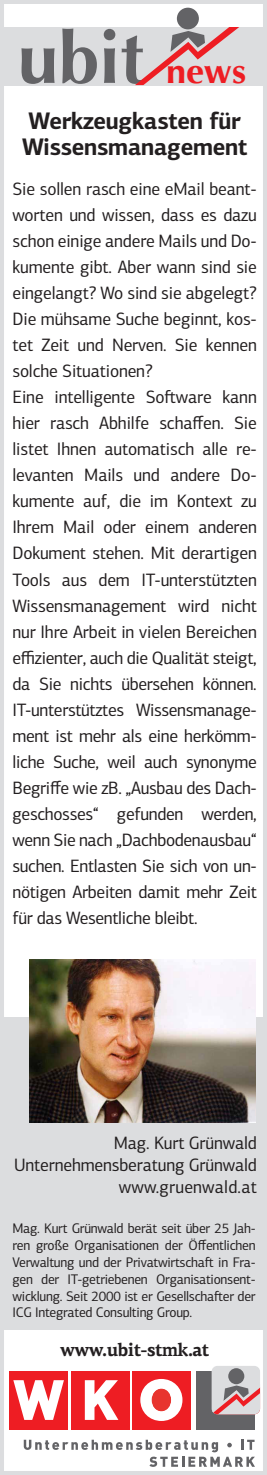
<style>
.page{position:relative;width:267px;height:1475px;background:#fff}
.page>*{position:absolute;margin:0;border:0;box-sizing:border-box;transform-origin:0 0}
.t1{font:700 72.2px "Optima";color:#636366}
.t2{font:700 24px/26px "PF Centro Sans Pro";letter-spacing:-.01em;color:#231f20;scale:.96 1}
.t3{font:700 18.4px "PF Centro Serif Pro";letter-spacing:-.03em;color:#231f20;scale:.96 1}
.t4{font:18px/26px "PF Centro Sans Pro";letter-spacing:-.01em;color:#231f20;scale:.96 1}
.t5{font:14px/16.8px "PF Centro Sans Pro";letter-spacing:-.02em;color:#231f20;text-align:justify;scale:.96 1}
.s1{font-size:35.6px;color:#ee1d23}
</style>
<div class="page">
<div style="left:0;top:1017px;width:266px;height:312px;background:#dcdddf"></div>
<div style="left:3px;top:27px;width:261px;height:58px;background:#dcdddf"></div>
<svg style="left:135px;top:27px;width:104px;height:58px"></svg>
<div style="left:177px;top:8px;width:21px;height:21px;background:#636366;border-radius:50%"></div>
<svg style="left:9px;top:1366px;width:252px;height:101px"></svg>
<img style="left:29px;top:959px;width:226px;height:163px">
<div style="left:0;top:0;width:266px;height:1474px;border:4px solid #dcdddf"></div>
<h1 class="t1" style="left:18px;top:16px;width:230px">ubit <span class="s1">news</span></h1>
<h2 class="t2" style="left:22px;top:108px;width:236px">Werkzeugkasten für<br>Wissensmanagement</h2>
<p class="t4" style="left:12px;top:176px;width:256px">Sie sollen rasch eine eMail beant&shy;worten und wissen, dass es dazu schon einige andere Mails und Do&shy;kumente gibt. Aber wann sind sie eingelangt? Wo sind sie abgelegt?<br>Die mühsame Suche beginnt, kos&shy;tet Zeit und Nerven. Sie kennen solche Situationen?<br>Eine intelligente Software kann hier rasch Abhilfe schaffen. Sie listet Ihnen automatisch alle re&shy;levanten Mails und andere Do&shy;kumente auf, die im Kontext zu<br>Ihrem Mail oder einem anderen<br>Dokument stehen. Mit derartigen<br>Tools aus dem IT-unterstützten<br>Wissensmanagement wird nicht nur Ihre Arbeit in vielen Bereichen effizienter, auch die Qualität steigt, da Sie nichts übersehen können.<br>IT-unterstütztes Wissensmanage&shy;ment ist mehr als eine herkömm&shy;liche Suche, weil auch synonyme<br>Begriffe wie zB. „Ausbau des Dach&shy;geschosses“ gefunden werden, wenn Sie nach „Dachbodenausbau“ suchen. Entlasten Sie sich von un&shy;nötigen Arbeiten damit mehr Zeit für das Wesentliche bleibt.</p>
<p class="t4" style="left:14px;top:1132px;width:254px;line-height:21.6px;text-align:right">Mag. Kurt Grünwald<br>Unternehmensberatung Grünwald www.gruenwald.at</p>
<p class="t5" style="left:12px;top:1219px;width:254px">Mag. Kurt Grünwald berät seit über 25 Jah&shy;ren große Organisationen der Öffentlichen Verwaltung und der Privatwirtschaft in Fra&shy;gen der IT-getriebenen Organisationsent&shy;wicklung. Seit 2000 ist er Gesellschafter der ICG Integrated Consulting Group.</p>
<p class="t3" style="left:60px;top:1337px;width:157px">www.ubit-stmk.at</p>
</div>
